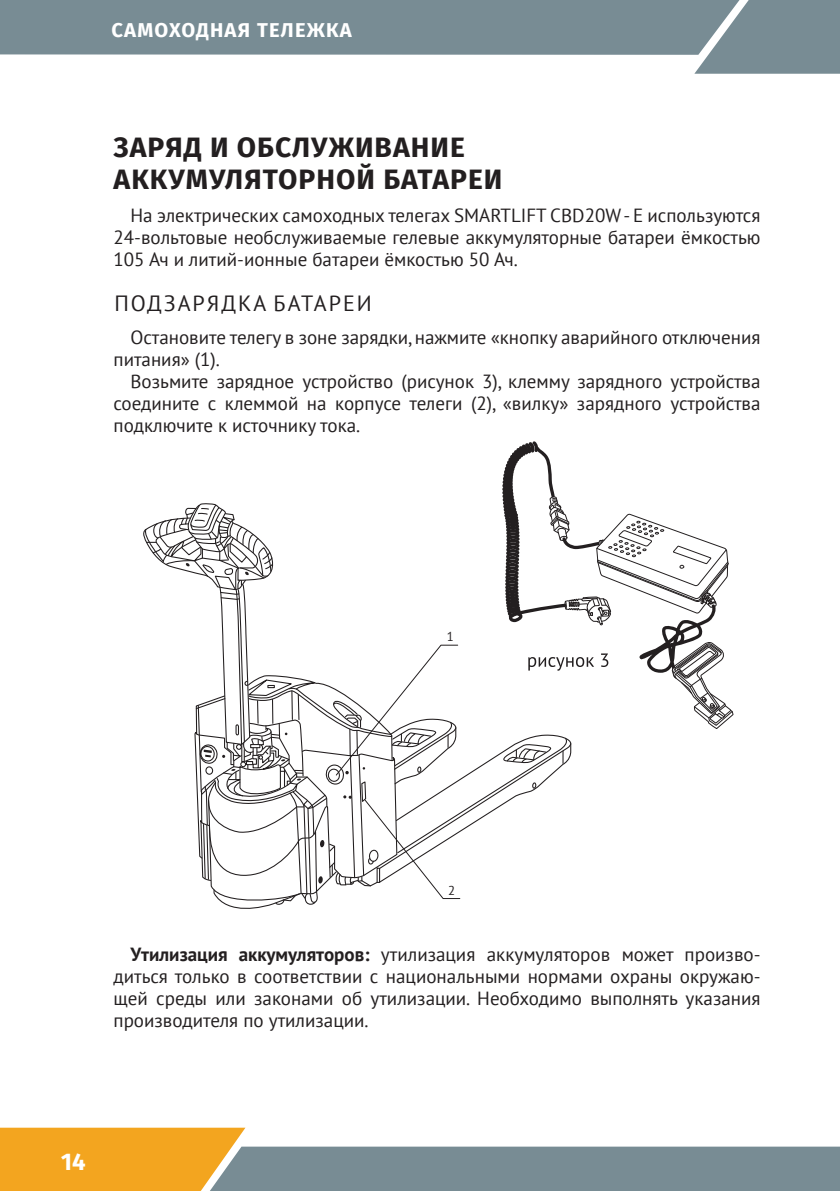
<style>
.page{position:relative;width:840px;height:1191px;background:#fff}
.page>*{position:absolute;margin:0;border:0;box-sizing:border-box;transform-origin:0 0}
.t1{font:700 28px/32px "Fira Sans OT";letter-spacing:.035em;color:#231f20}
.t2{font:700 24px "Fira Sans OT";color:#fff}
.t3{font:22px "PT Sans";letter-spacing:.09em;color:#231f20}
.t4{font:700 20px "Fira Sans OT";letter-spacing:.06em;color:#fff}
.t5{font:19px/22px "PT Sans";color:#231f20;text-align:justify}
.t6{font:12.8px "PT Sans";color:#231f20}
.s1{font-weight:700}
</style>
<div class="page">
<div style="left:694px;top:0;width:145px;height:74px;background:#788c94"></div>
<svg style="left:0;top:1127px;width:839px;height:64px"></svg>
<div style="left:0;top:0;width:739px;height:55px;background:#788c94"></div>
<svg style="left:143px;top:441px;width:590px;height:468px"></svg>
<p class="t4" style="left:111px;top:16px;width:242px">САМОХОДНАЯ ТЕЛЕЖКА</p>
<h1 class="t1" style="left:114px;top:133px;width:390px">ЗАРЯД И ОБСЛУЖИВАНИЕ<br>АККУМУЛЯТОРНОЙ БАТАРЕИ</h1>
<p class="t5" style="left:113px;top:204px;width:648px;text-indent:17px">На электрических самоходных телегах SMARTLIFT CBD20W - E используются 24-вольтовые необслуживаемые гелевые аккумуляторные батареи ёмкостью 105 Ач и литий-ионные батареи ёмкостью 50 Ач.</p>
<p class="t3" style="left:114px;top:289px;width:259px">ПОДЗАРЯДКА БАТАРЕИ</p>
<p class="t5" style="left:113px;top:326px;width:648px;text-indent:17px">Остановите телегу в зоне зарядки, нажмите «кнопку аварийного отключения питания» (1).</p>
<p class="t5" style="left:113px;top:370px;width:648px;text-indent:17px">Возьмите зарядное устройство (рисунок 3), клемму зарядного устройства соедините с клеммой на корпусе телеги (2), «вилку» зарядного устройства подключите к источнику тока.</p>
<p class="t6" style="left:446px;top:628px;width:8px">1</p>
<p class="t6" style="left:448px;top:882px;width:8px">2</p>
<p class="t5" style="left:113px;top:942px;width:648px;text-indent:17px"><span class="s1">Утилизация аккумуляторов:</span> утилизация аккумуляторов может произво&shy;диться только в соответствии с национальными нормами охраны окружаю&shy;щей среды или законами об утилизации. Необходимо выполнять указания производителя по утилизации.</p>
<p class="t2" style="left:61px;top:1144px;width:26px">14</p>
</div>
